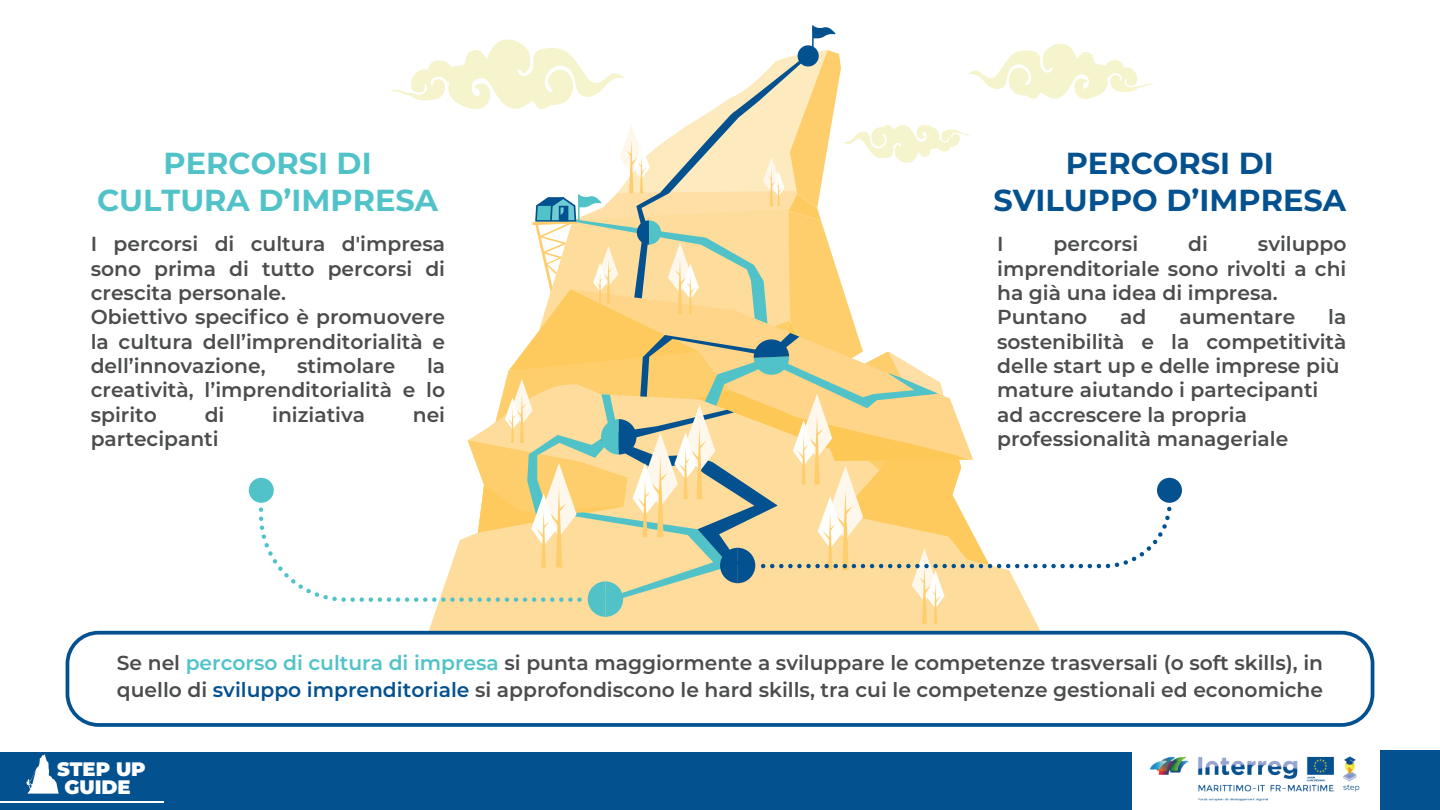
<style>
.page{position:relative;width:1440px;height:810px;background:#fff}
.page>*{position:absolute;margin:0;border:0;box-sizing:border-box;transform-origin:0 0}
.t1{font:700 30.38px/36.5px "Montserrat";color:#045190;text-align:center}
.t2{font:700 30.38px/36.5px "Montserrat";color:#51c3c8;text-align:center}
.t3{font:600 20.25px/24.3px "Montserrat";color:#4b4c4d}
.t4{font:900 19.5px/17.6px "Montserrat";color:#fff;text-align:center}
.s1{color:#51c3c8}
.s2{color:#045190}
</style>
<div class="page">
<hr style="left:812px;top:25px;width:2px;height:27px;background:#045190">
<svg style="left:410px;top:624px;width:659px;height:7px;background:#f7dba2"></svg>
<img style="left:1149px;top:717px;width:214px;height:84px">
<div style="left:0;top:752px;width:1132px;height:58px;background:#045190"></div>
<div style="left:1380px;top:750px;width:60px;height:60px;background:#045190"></div>
<svg style="left:26px;top:754px;width:33px;height:40px"></svg>
<hr style="left:0;top:801px;width:163px;height:2px;background:#fff">
<div style="left:249px;top:478px;width:25px;height:25px;background:#51c3c8;border-radius:50%"></div>
<div style="left:1157px;top:478px;width:25px;height:25px;background:#045190;border-radius:50%"></div>
<svg style="left:257px;top:26px;width:917px;height:598px"></svg>
<div style="left:67px;top:633px;width:1306px;height:92px;background:#fff;border-radius:31px"></div>
<div style="left:66px;top:631px;width:1308px;height:96px;border:4px solid #045190;border-radius:31px"></div>
<h1 class="t2" style="left:97px;top:144px;width:343px">PERCORSI DI<br>CULTURA D’IMPRESA</h1>
<p class="t3" style="left:91px;top:231px;width:356px">I percorsi di cultura d'impresa sono prima di tutto percorsi di crescita personale.<br>Obiettivo specifico è promuovere la cultura dell’imprenditorialità e dell’innovazione,</p>
<p class="t3" style="left:297px;top:353px;width:100px">stimolare</p>
<p class="t3" style="left:91px;top:353px;width:356px;text-align:justify;text-indent:336px">la creatività, l’imprenditorialità e lo spirito</p>
<p class="t3" style="left:205px;top:401px;width:21px">di</p>
<p class="t3" style="left:272px;top:401px;width:94px">iniziativa</p>
<p class="t3" style="left:413px;top:401px;width:34px">nei</p>
<p class="t3" style="left:91px;top:426px;width:129px">partecipanti</p>
<h1 class="t1" style="left:994px;top:144px;width:354px">PERCORSI DI<br>SVILUPPO D’IMPRESA</h1>
<p class="t3" style="left:997px;top:231px;width:351px;text-indent:261px">sviluppo imprenditoriale sono rivolti a chi ha già una idea di impresa.<br>Puntano</p>
<p class="t3" style="left:997px;top:231px;width:8px">I</p>
<p class="t3" style="left:1054px;top:231px;width:86px">percorsi</p>
<p class="t3" style="left:1188px;top:231px;width:21px">di</p>
<p class="t3" style="left:997px;top:304px;width:351px;text-indent:331px">la sostenibilità e la competitività delle start up e delle imprese più mature aiutando i partecipanti ad accrescere la propria professionalità manageriale</p>
<p class="t3" style="left:1120px;top:304px;width:28px">ad</p>
<p class="t3" style="left:1179px;top:304px;width:117px">aumentare</p>
<p class="t3" style="left:117px;top:648px;width:1208px;line-height:27.3px">Se nel <span class="s1">percorso di cultura di impresa</span> si punta maggiormente a sviluppare le competenze trasversali (o soft skills), in quello di <span class="s2">sviluppo imprenditoriale</span> si approfondiscono le hard skills, tra cui le competenze gestionali ed economiche</p>
<p class="t4" style="left:57px;top:759px;width:90px">STEP UP<br>GUIDE</p>
</div>
